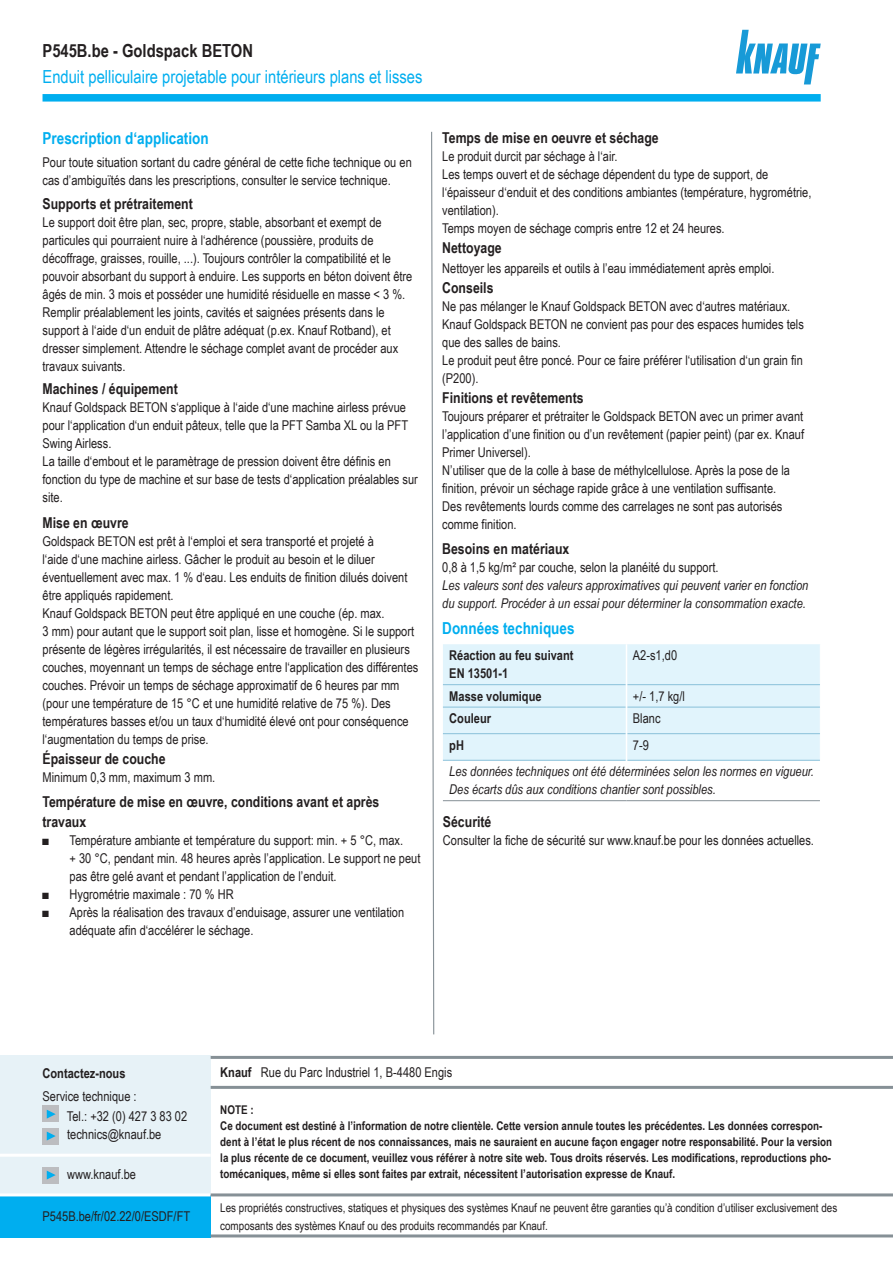
<style>
.page{position:relative;width:893px;height:1263px;background:#fff}
.page>*{position:absolute;margin:0;border:0;box-sizing:border-box;transform-origin:0 0}
.t1{font:18px "Arial Narrow";color:#00aeef}
.t2{font:700 18px "Arial Narrow";color:#231f20}
.t3{font:700 16.5px "Arial Narrow";color:#00aeef}
.t4{font:700 15px/20px "Arial Narrow";color:#231f20}
.t5{font:13.5px/18px "Arial Narrow";color:#231f20}
.t6{font:italic 13.5px/18px "Arial Narrow";color:#231f20}
.t7{font:700 13.5px/18px "Arial Narrow";color:#231f20}
.t8{font:700 12px/16px "Arial Narrow";color:#231f20}
.t9{font:12px/18px "Arial Narrow";color:#231f20}
.s1{font-weight:700}
</style>
<div class="page">
<div style="left:0;top:1056px;width:210px;height:139px;background:#e7f2f7"></div>
<div style="left:0;top:1195px;width:210px;height:42px;background:#00aeef"></div>
<hr style="left:0;top:1154px;width:211px;height:3px;background:#fff">
<hr style="left:0;top:1193px;width:211px;height:3px;background:#fff">
<hr style="left:211px;top:1056px;width:682px;height:3px;background:#869096">
<hr style="left:211px;top:1086px;width:682px;height:3px;background:#869096">
<hr style="left:211px;top:1193px;width:682px;height:3px;background:#869096">
<hr style="left:211px;top:1234px;width:682px;height:3px;background:#869096">
<div style="left:43px;top:1105px;width:16px;height:16px;background:#bcbdc0"></div>
<div style="left:43px;top:1128px;width:16px;height:16px;background:#bcbdc0"></div>
<div style="left:43px;top:1167px;width:16px;height:16px;background:#bcbdc0"></div>
<svg style="left:47px;top:1110px;width:9px;height:8px"></svg>
<svg style="left:47px;top:1131px;width:9px;height:9px"></svg>
<svg style="left:47px;top:1170px;width:9px;height:9px"></svg>
<svg style="left:431px;top:131px;width:4px;height:904px"></svg>
<div style="left:43px;top:94px;width:778px;height:8px;background:#00aeef"></div>
<svg style="left:736px;top:30px;width:85px;height:54px"></svg>
<hr style="left:443px;top:800px;width:183px;height:1px;background:#869096">
<hr style="left:626px;top:800px;width:194px;height:1px;background:#869096">
<svg style="left:443px;top:644px;width:377px;height:117px;background:#def2fa"></svg>
<h1 class="t2" style="left:43px;top:37px;width:212px">P545B.be - Goldspack BETON</h1>
<h1 class="t1" style="left:43px;top:64px;width:381px">Enduit pelliculaire projetable pour intérieurs plans et lisses</h1>
<p class="t3" style="left:43px;top:125px;width:168px">Prescription d‘application</p>
<p class="t5" style="left:43px;top:153px;width:371px">Pour toute situation sortant du cadre général de cette fiche technique ou en cas d’ambiguïtés dans les prescriptions, consulter le service technique.</p>
<p class="t4" style="left:43px;top:193px;width:152px">Supports et prétraitement</p>
<p class="t5" style="left:43px;top:212px;width:371px">Le support doit être plan, sec, propre, stable, absorbant et exempt de particules qui pourraient nuire à l‘adhérence (poussière, produits de décoffrage, graisses, rouille, ...). Toujours contrôler la compatibilité et le pouvoir absorbant du support à enduire. Les supports en béton doivent être âgés de min. 3 mois et posséder une humidité résiduelle en masse &lt; 3 %.<br>Remplir préalablement les joints, cavités et saignées présents dans le support à l‘aide d‘un enduit de plâtre adéquat (p.ex. Knauf Rotband), et dresser simplement. Attendre le séchage complet avant de procéder aux travaux suivants.</p>
<p class="t4" style="left:43px;top:378px;width:137px">Machines / équipement</p>
<p class="t5" style="left:43px;top:398px;width:377px">Knauf Goldspack BETON s‘applique à l‘aide d‘une machine airless prévue pour l‘application d‘un enduit pâteux, telle que la PFT Samba XL ou la PFT Swing Airless.<br>La taille d‘embout et le paramètrage de pression doivent être définis en fonction du type de machine et sur base de tests d‘application préalables sur site.</p>
<p class="t4" style="left:43px;top:512px;width:88px">Mise en œuvre</p>
<p class="t5" style="left:43px;top:531px;width:377px">Goldspack BETON est prêt à l‘emploi et sera transporté et projeté à<br>l‘aide d‘une machine airless. Gâcher le produit au besoin et le diluer éventuellement avec max. 1 % d‘eau. Les enduits de finition dilués doivent être appliqués rapidement.<br>Knauf Goldspack BETON peut être appliqué en une couche (ép. max.<br>3 mm) pour autant que le support soit plan, lisse et homogène. Si le support présente de légères irrégularités, il est nécessaire de travailler en plusieurs couches, moyennant un temps de séchage entre l‘application des différentes couches. Prévoir un temps de séchage approximatif de 6 heures par mm (pour une température de 15 °C et une humidité relative de 75 %). Des températures basses et/ou un taux d‘humidité élevé ont pour conséquence l‘augmentation du temps de prise.</p>
<p class="t4" style="left:43px;top:748px;width:125px">Épaisseur de couche</p>
<p class="t5" style="left:43px;top:767px;width:174px">Minimum 0,3 mm, maximum 3 mm.</p>
<p class="t4" style="left:43px;top:791px;width:338px">Température de mise en œuvre, conditions avant et après travaux</p>
<p class="t5" style="left:70px;top:831px;width:352px;text-indent:-27px">■ Température ambiante et température du support: min. + 5 °C, max.<br>+ 30 °C, pendant min. 48 heures après l’application. Le support ne peut pas être gelé avant et pendant l’application de l’enduit.</p>
<p class="t5" style="left:43px;top:885px;width:193px">■ Hygrométrie maximale : 70 % HR</p>
<p class="t5" style="left:70px;top:903px;width:336px;text-indent:-27px">■ Après la réalisation des travaux d’enduisage, assurer une ventilation adéquate afin d‘accélérer le séchage.</p>
<p class="t4" style="left:442px;top:127px;width:218px">Temps de mise en oeuvre et séchage</p>
<p class="t5" style="left:442px;top:146px;width:371px">Le produit durcit par séchage à l‘air.<br>Les temps ouvert et de séchage dépendent du type de support, de l‘épaisseur d‘enduit et des conditions ambiantes (température, hygrométrie, ventilation).<br>Temps moyen de séchage compris entre 12 et 24 heures.</p>
<p class="t4" style="left:442px;top:237px;width:61px">Nettoyage</p>
<p class="t5" style="left:442px;top:258px;width:334px">Nettoyer les appareils et outils à l’eau immédiatement après emploi.</p>
<p class="t4" style="left:442px;top:277px;width:53px">Conseils</p>
<p class="t5" style="left:442px;top:296px;width:363px">Ne pas mélanger le Knauf Goldspack BETON avec d‘autres matériaux.<br>Knauf Goldspack BETON ne convient pas pour des espaces humides tels que des salles de bains.<br>Le produit peut être poncé. Pour ce faire préférer l‘utilisation d‘un grain fin (P200).</p>
<p class="t4" style="left:442px;top:387px;width:143px">Finitions et revêtements</p>
<p class="t5" style="left:442px;top:406px;width:363px">Toujours préparer et prétraiter le Goldspack BETON avec un primer avant l’application d’une finition ou d’un revêtement (papier peint) (par ex. Knauf Primer Universel).<br>N’utiliser que de la colle à base de méthylcellulose. Après la pose de la finition, prévoir un séchage rapide grâce à une ventilation suffisante.<br>Des revêtements lourds comme des carrelages ne sont pas autorisés comme finition.</p>
<p class="t4" style="left:442px;top:538px;width:129px">Besoins en matériaux</p>
<p class="t5" style="left:442px;top:558px;width:278px">0,8 à 1,5 kg/m² par couche, selon la planéité du support.</p>
<p class="t6" style="left:442px;top:576px;width:368px">Les valeurs sont des valeurs approximatives qui peuvent varier en fonction du support. Procéder à un essai pour déterminer la consommation exacte.</p>
<p class="t3" style="left:442px;top:616px;width:134px">Données techniques</p>
<p class="t7" style="left:449px;top:646px;width:126px">Réaction au feu suivant<br>EN 13501-1</p>
<p class="t5" style="left:633px;top:646px;width:46px">A2-s1,d0</p>
<p class="t7" style="left:449px;top:686px;width:94px">Masse volumique</p>
<p class="t5" style="left:633px;top:686px;width:54px">+/- 1,7 kg/l</p>
<p class="t7" style="left:449px;top:709px;width:43px">Couleur</p>
<p class="t5" style="left:633px;top:709px;width:29px">Blanc</p>
<p class="t7" style="left:449px;top:735px;width:16px">pH</p>
<p class="t5" style="left:633px;top:735px;width:17px">7-9</p>
<p class="t6" style="left:449px;top:762px;width:366px">Les données techniques ont été déterminées selon les normes en vigueur.<br>Des écarts dûs aux conditions chantier sont possibles.</p>
<p class="t4" style="left:443px;top:811px;width:50px">Sécurité</p>
<p class="t5" style="left:443px;top:830px;width:373px">Consulter la fiche de sécurité sur www.knauf.be pour les données actuelles.</p>
<p class="t7" style="left:43px;top:1064px;width:85px">Contactez-nous</p>
<p class="t5" style="left:67px;top:1085px;width:122px;line-height:20.1px;text-indent:-24px">Service technique :<br>Tel.: +32 (0) 427 3 83 02</p>
<p class="t5" style="left:67px;top:1124px;width:96px">technics@knauf.be</p>
<p class="t5" style="left:67px;top:1165px;width:70px">www.knauf.be</p>
<p class="t5" style="left:43px;top:1207px;width:149px">P545B.be/fr/02.22/0/ESDF/FT</p>
<p class="t5" style="left:220px;top:1063px;width:233px"><span class="s1">Knauf</span> Rue du Parc Industriel 1, B-4480 Engis</p>
<p class="t8" style="left:220px;top:1101px;width:613px">NOTE :<br>Ce document est destiné à l’information de notre clientèle. Cette version annule toutes les précédentes. Les données correspon&shy;dent à l’état le plus récent de nos connaissances, mais ne sauraient en aucune façon engager notre responsabilité. Pour la version la plus récente de ce document, veuillez vous référer à notre site web. Tous droits réservés. Les modifications, reproductions pho&shy;tomécaniques, même si elles sont faites par extrait, nécessitent l’autorisation expresse de Knauf.</p>
<p class="t9" style="left:220px;top:1198px;width:618px">Les propriétés constructives, statiques et physiques des systèmes Knauf ne peuvent être garanties qu’à condition d’utiliser exclusivement des composants des systèmes Knauf ou des produits recommandés par Knauf.</p>
</div>
